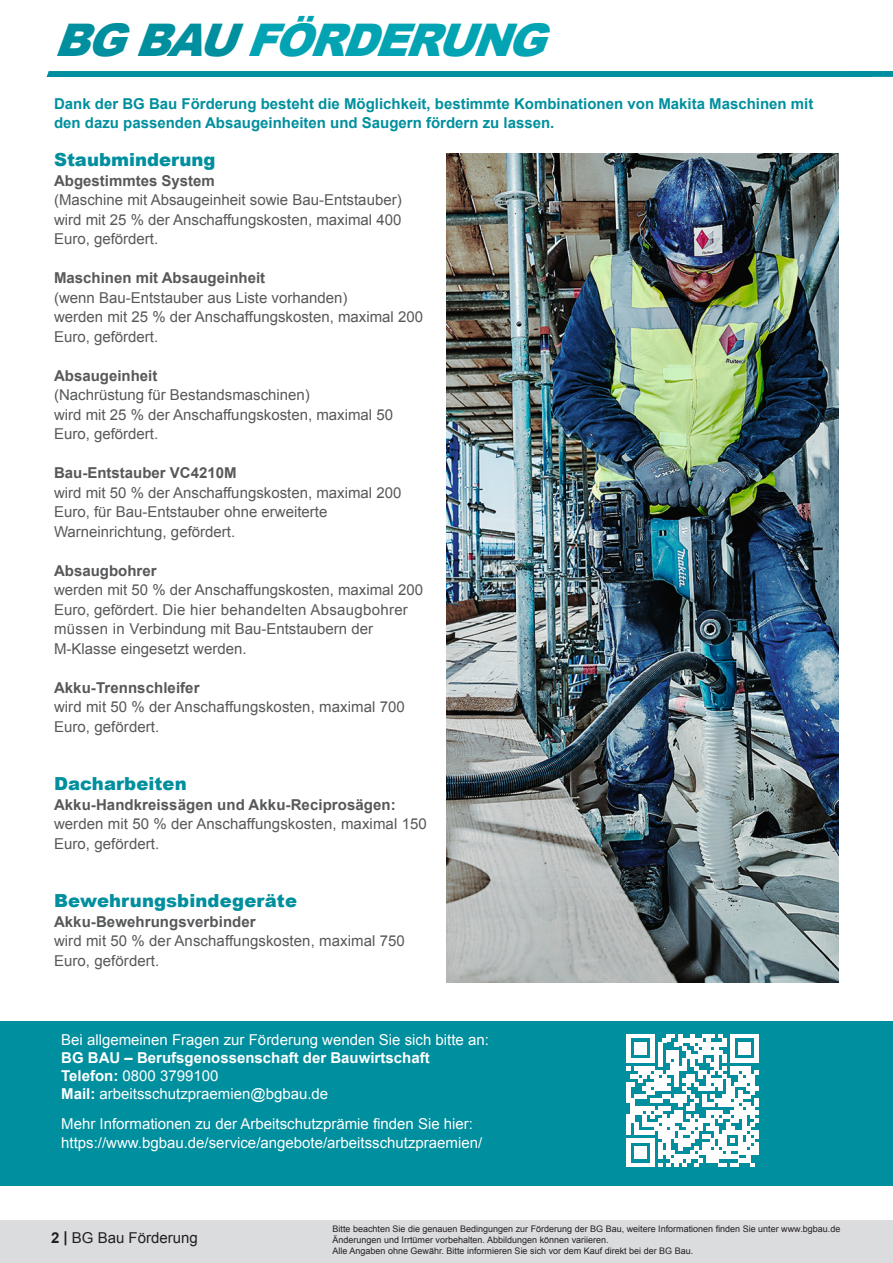
<style>
.page{position:relative;width:893px;height:1263px;background:#fff}
.page>*{position:absolute;margin:0;border:0;box-sizing:border-box;transform-origin:0 0}
.t1{font:italic 900 45px "Arial";color:#02a3b2}
.t2{font:900 18px "Arial";letter-spacing:.005em;color:#008f9e}
.t3{font:15px/19.5px "Arial";color:#57585a}
.t4{font:15px "Arial";color:#fff}
.t5{font:700 15px/19.5px "Arial";color:#008f9e}
.t6{font:700 15px "Arial";letter-spacing:.005em;color:#57585a}
.t7{font:700 15px "Arial";color:#fff}
.t8{font:15px "Arial";color:#231f20}
.t9{font:9px/10.8px "Arial";color:#231f20}
.s1{color:#008f9e}
.s2{font-weight:700}
</style>
<div class="page">
<div style="left:0;top:1220px;width:893px;height:43px;background:#dbdcde"></div>
<div style="left:0;top:1021px;width:893px;height:165px;background:#008f9e"></div>
<div style="left:47px;top:71px;width:846px;height:6px;background:#008f9e"></div>
<img style="left:446px;top:153px;width:393px;height:829px">
<svg style="left:626px;top:1034px;width:132px;height:132px"></svg>
<hr style="left:754px;top:1142px;width:4px;height:12px;background:#fff">
<p class="t1" style="left:54px;top:7px;width:515px"><span class="s1">BGBAU</span>FÖRDERUNG</p>
<p class="t5" style="left:54px;top:94px;width:761px">Dank der BG Bau Förderung besteht die Möglichkeit, bestimmte Kombinationen von Makita Maschinen mit den dazu passenden Absaugeinheiten und Saugern fördern zu lassen.</p>
<p class="t2" style="left:54px;top:147px;width:163px">Staubminderung</p>
<p class="t3" style="left:54px;top:171px;width:349px"><span class="s2">Abgestimmtes System<br></span>(Maschine mit Absaugeinheit sowie Bau-Entstauber) wird mit 25 % der Anschaffungskosten, maximal 400<br>Euro, gefördert.</p>
<p class="t3" style="left:54px;top:268px;width:371px"><span class="s2">Maschinen mit Absaugeinheit<br></span>(wenn Bau-Entstauber aus Liste vorhanden)<br>werden mit 25 % der Anschaffungskosten, maximal 200<br>Euro, gefördert.</p>
<p class="t3" style="left:54px;top:366px;width:341px"><span class="s2">Absaugeinheit<br></span>(Nachrüstung für Bestandsmaschinen)<br>wird mit 25 % der Anschaffungskosten, maximal 50<br>Euro, gefördert.</p>
<p class="t3" style="left:54px;top:463px;width:349px"><span class="s2">Bau-Entstauber VC4210M<br></span>wird mit 50 % der Anschaffungskosten, maximal 200<br>Euro, für Bau-Entstauber ohne erweiterte Warneinrichtung, gefördert.</p>
<p class="t3" style="left:54px;top:561px;width:371px"><span class="s2">Absaugbohrer<br></span>werden mit 50 % der Anschaffungskosten, maximal 200<br>Euro, gefördert. Die hier behandelten Absaugbohrer müssen in Verbindung mit Bau-Entstaubern der M-Klasse eingesetzt werden.</p>
<p class="t6" style="left:54px;top:678px;width:147px">Akku-Trennschleifer</p>
<p class="t3" style="left:54px;top:697px;width:352px">wird mit 50 % der Anschaffungskosten, maximal 700<br>Euro, gefördert.</p>
<p class="t2" style="left:54px;top:771px;width:134px">Dacharbeiten</p>
<p class="t6" style="left:54px;top:795px;width:343px">Akku-Handkreissägen und Akku-Reciprosägen:</p>
<p class="t3" style="left:54px;top:814px;width:374px">werden mit 50 % der Anschaffungskosten, maximal 150<br>Euro, gefördert.</p>
<p class="t2" style="left:54px;top:888px;width:244px">Bewehrungsbindegeräte</p>
<p class="t6" style="left:54px;top:912px;width:203px">Akku-Bewehrungsverbinder</p>
<p class="t3" style="left:54px;top:931px;width:352px">wird mit 50 % der Anschaffungskosten, maximal 750<br>Euro, gefördert.</p>
<p class="t4" style="left:61px;top:1030px;width:429px">Bei allgemeinen Fragen zur Förderung wenden Sie sich bitte an:</p>
<p class="t7" style="left:61px;top:1048px;width:370px">BG BAU – Berufsgenossenschaft der Bauwirtschaft</p>
<p class="t4" style="left:61px;top:1066px;width:159px"><span class="s2">Telefon:</span> 0800 3799100</p>
<p class="t4" style="left:61px;top:1084px;width:268px"><span class="s2">Mail:</span> arbeitsschutzpraemien@bgbau.de</p>
<p class="t4" style="left:61px;top:1114px;width:413px">Mehr Informationen zu der Arbeitschutzprämie finden Sie hier:</p>
<p class="t4" style="left:61px;top:1133px;width:423px">https://www.bgbau.de/service/angebote/arbeitsschutzpraemien/</p>
<p class="t8" style="left:51px;top:1228px;width:148px"><span class="s2">2 |</span> BG Bau Förderung</p>
<p class="t9" style="left:333px;top:1223px;width:509px">Bitte beachten Sie die genauen Bedingungen zur Förderung der BG Bau, weitere Informationen finden Sie unter www.bgbau.de</p>
<p class="t9" style="left:333px;top:1234px;width:362px">Änderungen und Irrtümer vorbehalten. Abbildungen können variieren.<br>Alle Angaben ohne Gewähr. Bitte informieren Sie sich vor dem Kauf direkt bei der BG Bau.</p>
</div>
